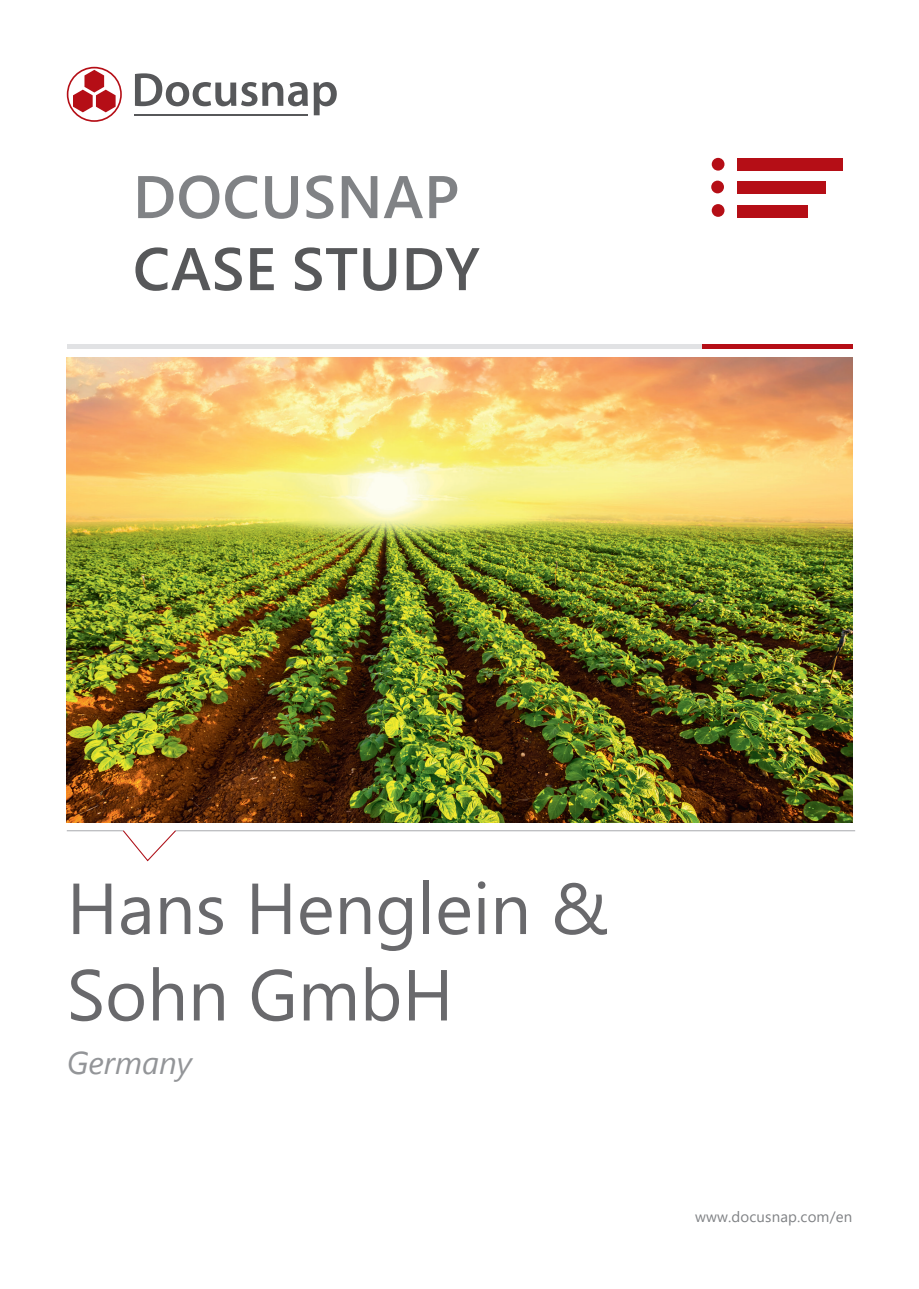
<style>
.page{position:relative;width:919px;height:1289px;background:#fff}
.page>*{position:absolute;margin:0;border:0;box-sizing:border-box;transform-origin:0 0}
.t1{font:72px/86.4px "Segoe UI";color:#69696c}
.t2{font:600 60px "Segoe UI";letter-spacing:.01em;color:#57585a}
.t3{font:600 60px "Segoe UI";letter-spacing:.01em;color:#808285}
.t4{font:italic 31.5px "Segoe UI";color:#939598}
.t5{font:15px "Segoe UI";letter-spacing:.01em;color:#808285}
</style>
<div class="page">
<img style="left:67px;top:357px;width:785px;height:465px">
<div style="left:67px;top:344px;width:750px;height:5px;background:#e1e2e4"></div>
<div style="left:702px;top:344px;width:150px;height:5px;background:#b50e16"></div>
<svg style="left:66px;top:830px;width:789px;height:31px"></svg>
<div style="left:737px;top:158px;width:106px;height:13px;background:#b50e16"></div>
<div style="left:737px;top:181px;width:88px;height:12px;background:#b50e16"></div>
<div style="left:737px;top:205px;width:70px;height:13px;background:#b50e16"></div>
<div style="left:711px;top:158px;width:13px;height:13px;background:#b50e16;border-radius:50%"></div>
<div style="left:711px;top:204px;width:13px;height:13px;background:#b50e16;border-radius:50%"></div>
<div style="left:711px;top:181px;width:13px;height:12px;background:#b50e16;border-radius:50%"></div>
<svg style="left:135px;top:73px;width:202px;height:42px"></svg>
<svg style="left:67px;top:67px;width:55px;height:55px"></svg>
<p class="t3" style="left:133px;top:140px;width:328px">DOCUSNAP</p>
<p class="t2" style="left:133px;top:212px;width:348px">CASE STUDY</p>
<p class="t1" style="left:67px;top:858px;width:543px">Hans Henglein &amp;<br>Sohn GmbH</p>
<p class="t4" style="left:67px;top:1032px;width:126px">Germany</p>
<p class="t5" style="left:695px;top:1202px;width:158px">www.docusnap.com/en</p>
</div>
